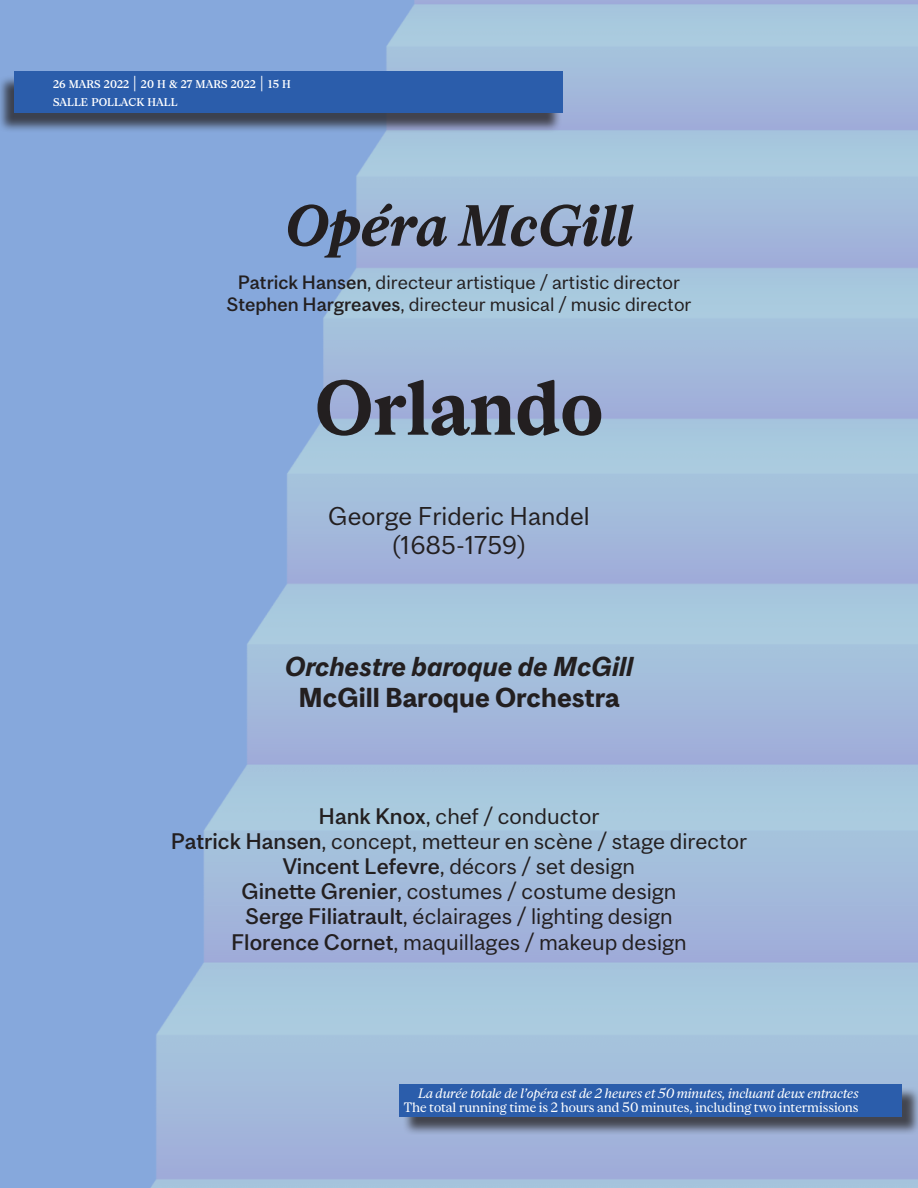
<style>
.page{position:relative;width:918px;height:1188px;background:#fff}
.page>*{position:absolute;margin:0;border:0;box-sizing:border-box;transform-origin:0 0}
.t1{font:700 72px "Mc Gill Serif";color:#231f20}
.t2{font:italic 700 54px "Mc Gill Serif";color:#231f20}
.t3{font:italic 700 25.5px "Mc Gill Sans";color:#231f20}
.t4{font:700 25.5px "Mc Gill Sans";color:#231f20}
.t5{font:24px "Mc Gill Sans";color:#231f20}
.t6{font:21px "Mc Gill Sans";color:#231f20}
.t7{font:18px "Mc Gill Sans";color:#231f20}
.t8{font:italic 12.75px "Mc Gill Serif";letter-spacing:-.01em;color:#fff}
.t9{font:12.75px "Mc Gill Serif";letter-spacing:-.01em;color:#fff}
.t10{font:500 10.5px "Mc Gill Serif";color:#fff}
.s1{font-weight:400;font-size:15px}
.s2{font-weight:500}
</style>
<div class="page">
<img style="left:0;top:0;width:918px;height:1188px">
<div style="left:402px;top:1087px;width:516px;height:48px;background:#231f20;opacity:.75"></div>
<div style="left:400px;top:1084px;width:502px;height:33px;background:#2b5dab"></div>
<div style="left:0;top:75px;width:563px;height:58px;background:#231f20;opacity:.75"></div>
<div style="left:14px;top:71px;width:549px;height:41px;background:#2b5dab"></div>
<p class="t10" style="left:53px;top:77px;width:239px">26 MARS 2022 <span class="s1">|</span> 20 H &amp; 27 MARS 2022 <span class="s1">|</span> 15 H</p>
<p class="t10" style="left:53px;top:95px;width:126px">SALLE POLLACK HALL</p>
<p class="t2" style="left:285px;top:191px;width:350px">Opéra McGill</p>
<p class="t7" style="left:238px;top:271px;width:444px"><span class="s2">Patrick Hansen</span>, directeur artistique / artistic director</p>
<p class="t7" style="left:226px;top:293px;width:467px"><span class="s2">Stephen Hargreaves</span>, directeur musical / music director</p>
<p class="t1" style="left:315px;top:362px;width:290px">Orlando</p>
<p class="t5" style="left:328px;top:501px;width:263px">George Frideric Handel</p>
<p class="t5" style="left:391px;top:530px;width:137px">(1685-1759)</p>
<p class="t3" style="left:285px;top:651px;width:350px">Orchestre baroque de McGill</p>
<p class="t4" style="left:298px;top:681px;width:323px">McGill Baroque Orchestra</p>
<p class="t6" style="left:319px;top:803px;width:282px"><span class="s2">Hank Knox</span>, chef / conductor</p>
<p class="t6" style="left:171px;top:828px;width:578px"><span class="s2">Patrick Hansen</span>, concept, metteur en scène / stage director</p>
<p class="t6" style="left:283px;top:853px;width:354px"><span class="s2">Vincent Lefevre</span>, décors / set design</p>
<p class="t6" style="left:241px;top:878px;width:437px"><span class="s2">Ginette Grenier</span>, costumes / costume design</p>
<p class="t6" style="left:245px;top:904px;width:429px"><span class="s2">Serge Filiatrault</span>, éclairages / lighting design</p>
<p class="t6" style="left:231px;top:929px;width:457px"><span class="s2">Florence Cornet</span>, maquillages / makeup design</p>
<p class="t8" style="left:418px;top:1086px;width:442px">La durée totale de l’opéra est de 2 heures et 50 minutes, incluant deux entractes</p>
<p class="t9" style="left:404px;top:1099px;width:456px">The total running time is 2 hours and 50 minutes, including two intermissions</p>
</div>
